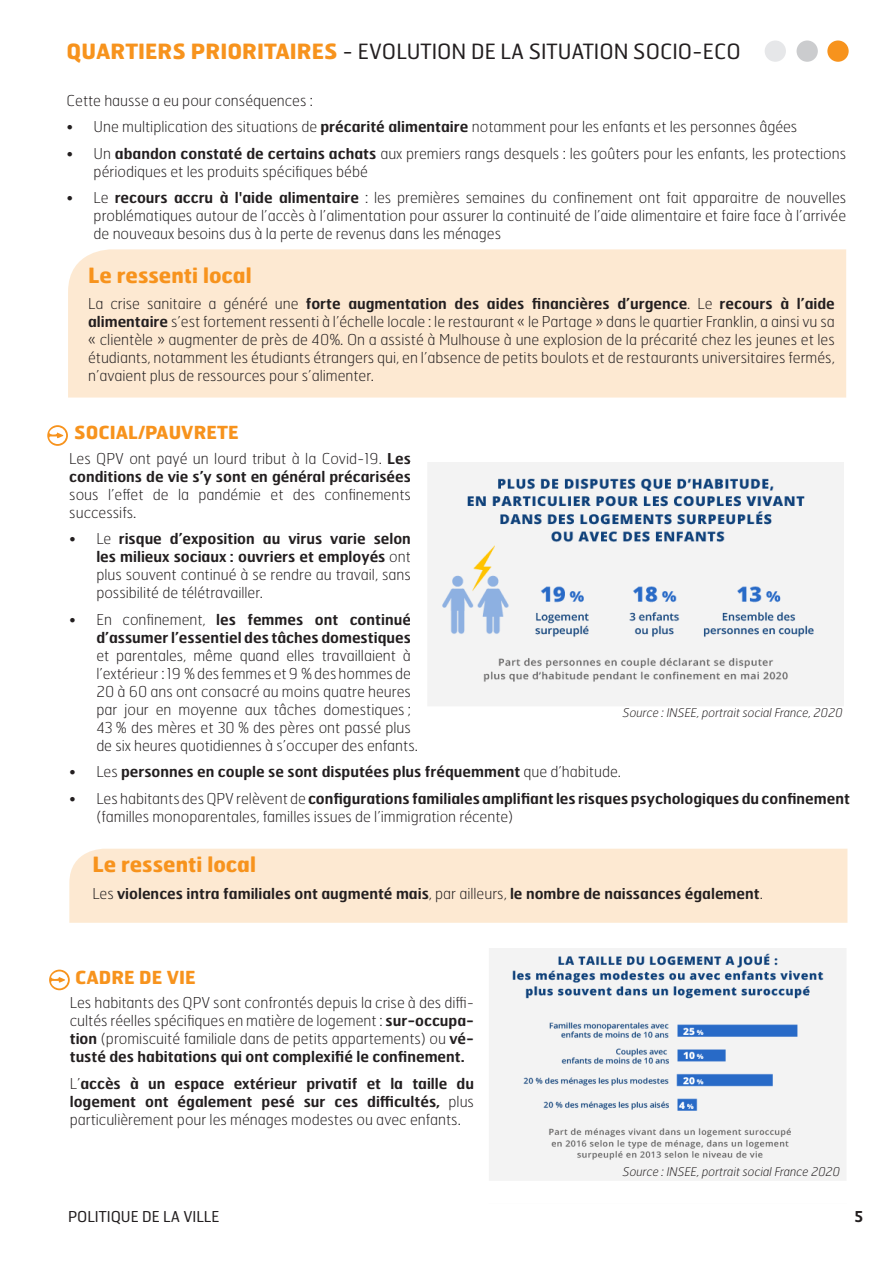
<style>
.page{position:relative;width:893px;height:1263px;background:#fff}
.page>*{position:absolute;margin:0;border:0;box-sizing:border-box;transform-origin:0 0}
.t1{font:21px "Hermes FB";color:#231f20}
.t2{font:700 21px "Hermes FB";color:#f7931d}
._02__Titre_Niveau_2{font:700 18px "Hermes FB";color:#f7931d}
._02__Titre_Niveau_2-2{font:100 15px/18px "Hermes FB";color:#231f20;text-align:justify}
.t3{font:600 15px/18px "Hermes FB";color:#231f20;text-align:justify}
.t4{font:15px "Hermes FB";color:#231f20}
.t5{font:italic 100 12px "Hermes FB";color:#231f20}
.s1{font-weight:700;color:#f7931d}
.s2{font-weight:600}
.s3{font-weight:100}
</style>
<div class="page">
<div style="left:765px;top:41px;width:21px;height:21px;background:#e6e7e9;border-radius:50%"></div>
<div style="left:796px;top:41px;width:22px;height:21px;background:#cbccce;border-radius:50%"></div>
<div style="left:827px;top:41px;width:22px;height:21px;background:#f7931d;border-radius:50%"></div>
<div style="left:68px;top:249px;width:778px;height:149px;background:#fde9d2"></div>
<img style="left:489px;top:949px;width:357px;height:231px">
<svg style="left:49px;top:969px;width:21px;height:21px"></svg>
<div style="left:69px;top:849px;width:778px;height:74px;background:#fde9d2"></div>
<img style="left:428px;top:462px;width:416px;height:244px">
<svg style="left:47px;top:425px;width:21px;height:21px"></svg>
<p class="t1" style="left:67px;top:38px;width:676px"><span class="s1">QUARTIERS PRIORITAIRES</span> - EVOLUTION DE LA SITUATION SOCIO-ECO</p>
<p class="_02__Titre_Niveau_2-2" style="left:67px;top:91px;width:248px">Cette hausse a eu pour conséquences :</p>
<p class="_02__Titre_Niveau_2-2" style="left:67px;top:117px;width:732px">• Une multiplication des situations de <span class="s2">précarité alimentaire</span> notamment pour les enfants et les personnes âgées</p>
<p class="_02__Titre_Niveau_2-2" style="left:94px;top:144px;width:754px;text-indent:-27px">• Un <span class="s2">abandon constaté de certains achats</span> aux premiers rangs desquels : les goûters pour les enfants, les protections périodiques et les produits spécifiques bébé</p>
<p class="_02__Titre_Niveau_2-2" style="left:94px;top:188px;width:754px;text-indent:-27px">• Le <span class="s2">recours accru à l'aide alimentaire</span> : les premières semaines du confinement ont fait apparaitre de nouvelles problématiques autour de l’accès à l’alimentation pour assurer la continuité de l’aide alimentaire et faire face à l’arrivée de nouveaux besoins dus à la perte de revenus dans les ménages</p>
<p class="t2" style="left:88px;top:261px;width:165px">Le ressenti local</p>
<p class="_02__Titre_Niveau_2-2" style="left:88px;top:294px;width:748px">La crise sanitaire a généré une <span class="s2">forte augmentation des aides financières d’urgence</span>. Le <span class="s2">recours à l’aide alimentaire</span> s’est fortement ressenti à l’échelle locale : le restaurant « le Partage » dans le quartier Franklin, a ainsi vu sa « clientèle » augmenter de près de 40%. On a assisté à Mulhouse à une explosion de la précarité chez les jeunes et les étudiants, notamment les étudiants étrangers qui, en l’absence de petits boulots et de restaurants universitaires fermés, n’avaient plus de ressources pour s’alimenter.</p>
<p class="_02__Titre_Niveau_2" style="left:74px;top:421px;width:166px">SOCIAL/PAUVRETE</p>
<p class="_02__Titre_Niveau_2-2" style="left:69px;top:449px;width:343px">Les QPV ont payé un lourd tribut à la Covid-19. <span class="s2">Les conditions de vie s’y sont en général précarisées </span>sous l’effet de la pandémie et des confinements successifs.</p>
<p class="_02__Titre_Niveau_2-2" style="left:96px;top:529px;width:316px;text-indent:-27px">• Le <span class="s2">risque d’exposition au virus varie selon les milieux sociaux : ouvriers et employés</span> ont plus souvent continué à se rendre au travail, sans possibilité de télétravailler.</p>
<p class="_02__Titre_Niveau_2-2" style="left:96px;top:610px;width:323px;text-align:left;text-indent:-27px">• En confinement, <span class="s2">les femmes ont continué d’assumer l’essentiel des tâches domestiques </span>et parentales, même quand elles travaillaient à l’extérieur : 19 % des femmes et 9 % des hommes de 20 à 60 ans ont consacré au moins quatre heures par jour en moyenne aux tâches domestiques ; 43 % des mères et 30 % des pères ont passé plus de six heures quotidiennes à s’occuper des enfants.</p>
<p class="t3" style="left:69px;top:762px;width:553px"><span class="s3">• Les</span> personnes en couple se sont disputées plus fréquemment <span class="s3">que d’habitude.</span></p>
<p class="_02__Titre_Niveau_2-2" style="left:96px;top:789px;width:755px;text-indent:-27px">• Les habitants des QPV relèvent de <span class="s2">configurations familiales amplifiant les risques psychologiques du confinement </span>(familles monoparentales, familles issues de l’immigration récente)</p>
<p class="t2" style="left:92px;top:851px;width:165px">Le ressenti local</p>
<p class="t3" style="left:92px;top:884px;width:672px"><span class="s3">Les</span> violences intra familiales ont augmenté mais<span class="s3">, par ailleurs,</span> le nombre de naissances également<span class="s3">.</span></p>
<p class="t5" style="left:623px;top:705px;width:221px">Source : INSEE, portrait social France, 2020</p>
<p class="_02__Titre_Niveau_2" style="left:75px;top:965px;width:122px">CADRE DE VIE</p>
<p class="_02__Titre_Niveau_2-2" style="left:70px;top:993px;width:406px">Les habitants des QPV sont confrontés depuis la crise à des diffi&shy;cultés réelles spécifiques en matière de logement : <span class="s2">sur-occupa&shy;tion</span> (promiscuité familiale dans de petits appartements) ou <span class="s2">vé&shy;tusté des habitations qui ont complexifié le confinement.</span></p>
<p class="t3" style="left:70px;top:1074px;width:406px"><span class="s3">L’</span>accès à un espace extérieur privatif et la taille du logement ont également pesé sur ces difficultés, <span class="s3">plus particulièrement pour les ménages modestes ou avec enfants.</span></p>
<p class="t4" style="left:68px;top:1207px;width:153px">POLITIQUE DE LA VILLE</p>
<p class="t5" style="left:623px;top:1164px;width:219px">Source : INSEE, portrait social France 2020</p>
<p class="t3" style="left:854px;top:1207px;width:10px">5</p>
</div>
